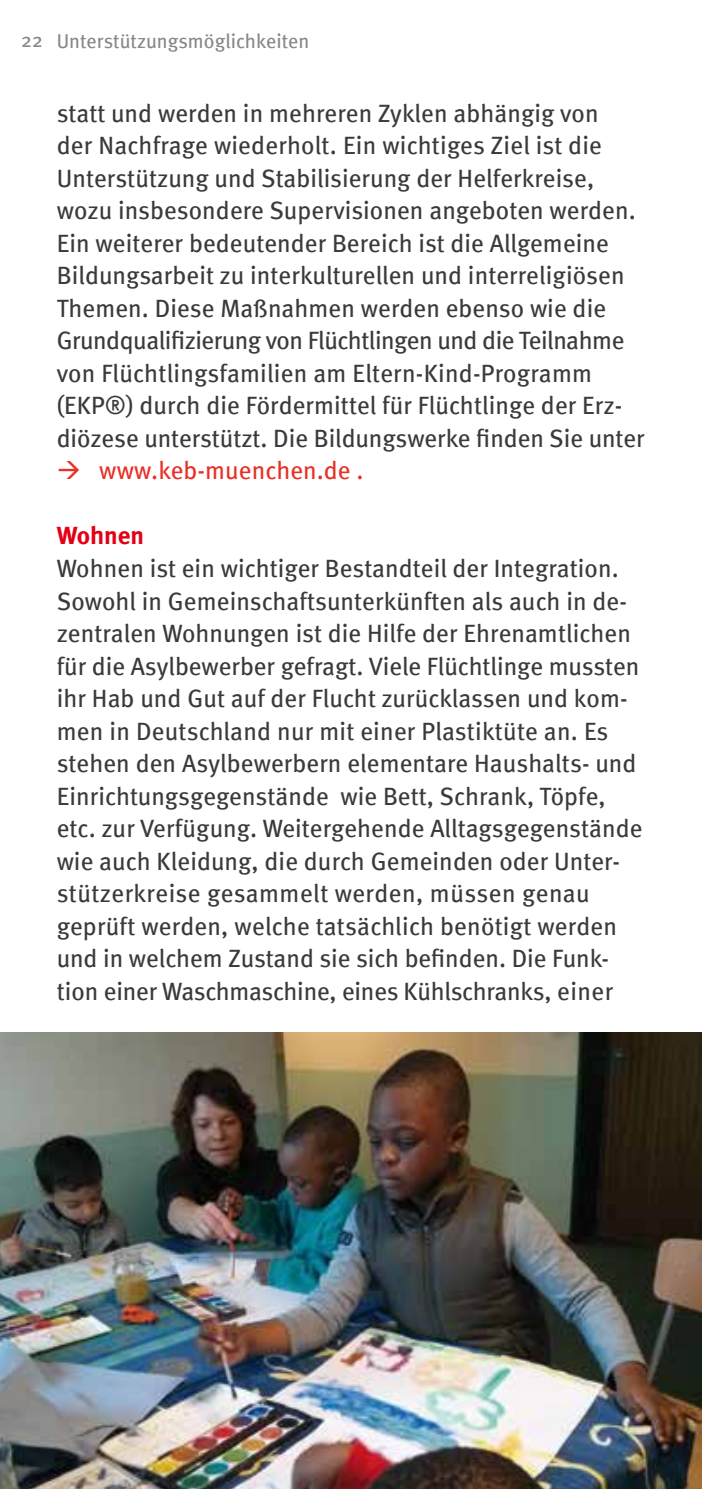
<style>
.page{position:relative;width:702px;height:1489px;background:#fff}
.page>*{position:absolute;margin:0;border:0;box-sizing:border-box;transform-origin:0 0}
.t1{font:25px/32.5px "Meta";letter-spacing:.005em;color:#3a3a39}
.t2{font:25px "Meta";letter-spacing:.005em;color:#e73026}
.t3{font:700 25px "Meta";color:#e30015}
.t4{font:20px "Meta";letter-spacing:.005em;color:#868786}
</style>
<div class="page">
<img style="left:0;top:1032px;width:702px;height:456px">
<p class="t4" style="left:21px;top:29px;width:23px">22</p>
<p class="t4" style="left:57px;top:29px;width:254px">Unterstützungsmöglichkeiten</p>
<p class="t1" style="left:57px;top:96px;width:589px">statt und werden in mehreren Zyklen abhängig von<br>der Nachfrage wiederholt. Ein wichtiges Ziel ist die Unterstützung und Stabilisierung der Helferkreise, wozu insbesondere Supervisionen angeboten werden.<br>Ein weiterer bedeutender Bereich ist die Allgemeine Bildungsarbeit zu interkulturellen und interreligiösen Themen. Diese Maßnahmen werden ebenso wie die Grundqualifizierung von Flüchtlingen und die Teilnahme von Flüchtlingsfamilien am Eltern-Kind-Programm (EKP®) durch die Fördermittel für Flüchtlinge der Erz&shy;diözese unterstützt. Die Bildungswerke finden Sie unter</p>
<p class="t2" style="left:99px;top:456px;width:266px">www.keb-muenchen.de .</p>
<p class="t3" style="left:57px;top:521px;width:89px">Wohnen</p>
<p class="t1" style="left:57px;top:551px;width:587px">Wohnen ist ein wichtiger Bestandteil der Integration.<br>Sowohl in Gemeinschaftsunterkünften als auch in de&shy;zentralen Wohnungen ist die Hilfe der Ehrenamtlichen für die Asylbewerber gefragt. Viele Flüchtlinge mussten ihr Hab und Gut auf der Flucht zurücklassen und kom&shy;men in Deutschland nur mit einer Plastiktüte an. Es stehen den Asylbewerbern elementare Haushalts- und Einrichtungsgegenstände wie Bett, Schrank, Töpfe, etc. zur Verfügung. Weitergehende Alltagsgegenstände wie auch Kleidung, die durch Gemeinden oder Unter&shy;stützerkreise gesammelt werden, müssen genau geprüft werden, welche tatsächlich benötigt werden und in welchem Zustand sie sich befinden. Die Funk&shy;tion einer Waschmaschine, eines Kühlschranks, einer</p>
</div>
